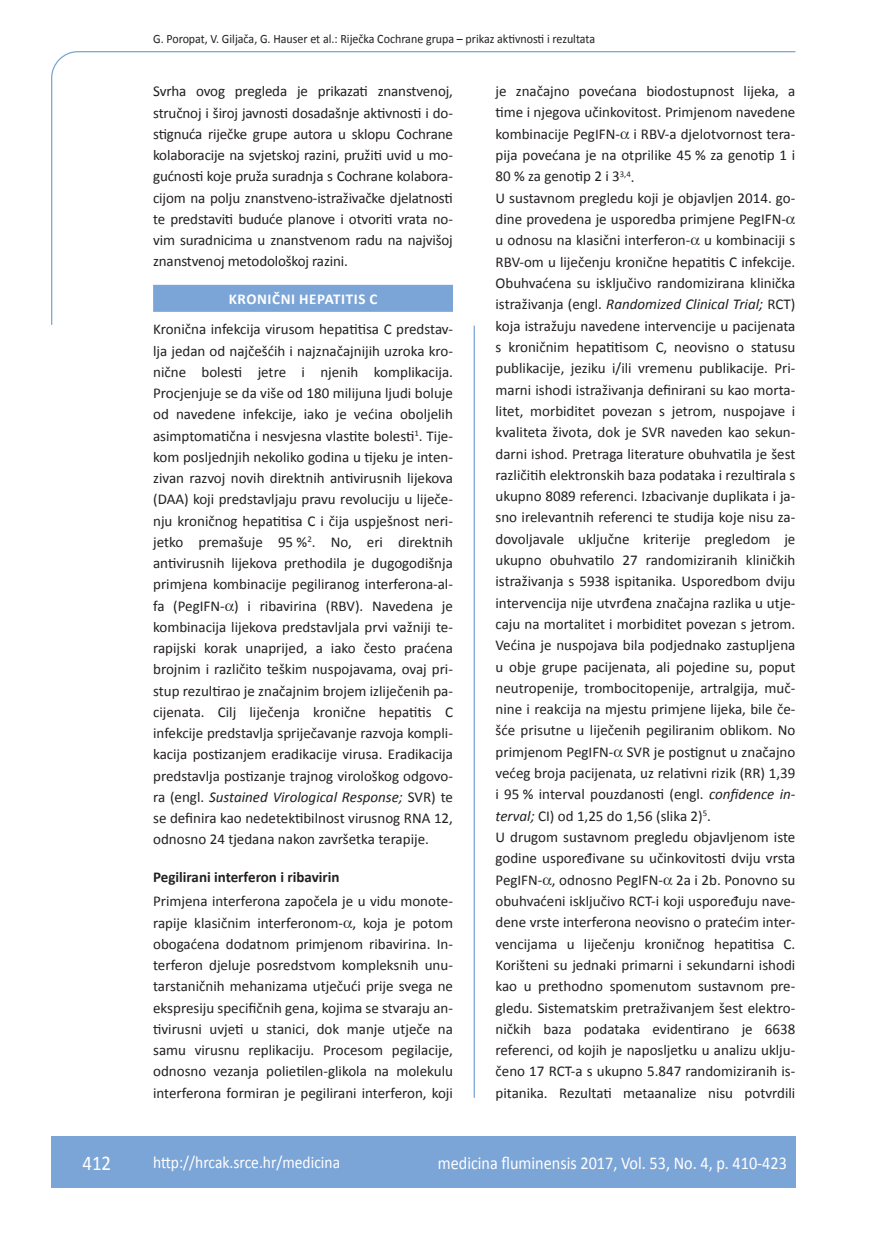
<style>
.page{position:relative;width:872px;height:1234px;background:#fff}
.page>*{position:absolute;margin:0;border:0;box-sizing:border-box;transform-origin:0 0}
.t1{font:21px "Calibri";color:#fff;scale:.9 1}
.t2{font:18px "Calibri";color:#fff;scale:.9 1}
.t3{font:17.25px "Calibri";color:#fff;scale:.9 1}
.t4{font:15px/21.3px "Calibri";color:#231f20;text-align:justify}
.t5{font:700 15px "Calibri";color:#231f20}
.t6{font:700 15px "Calibri";letter-spacing:.04em;color:#fff}
.t7{font:12.75px "Calibri";color:#231f20;scale:.94 1}
.s1{font-style:italic}
</style>
<div class="page">
<svg style="left:51px;top:51px;width:745px;height:274px"></svg>
<hr style="left:473px;top:325px;width:2px;height:772px;background:#7ca5d7">
<div style="left:51px;top:1135px;width:744px;height:51px;background:#7ca5d7"></div>
<div style="left:153px;top:285px;width:300px;height:27px;background:#7ca5d7"></div>
<svg style="left:620px;top:131px;width:9px;height:8px"></svg>
<svg style="left:786px;top:216px;width:9px;height:8px"></svg>
<svg style="left:691px;top:238px;width:8px;height:7px"></svg>
<p class="t7" style="left:153px;top:30px;width:472px">G. Poropat, V. Giljača, G. Hauser et al.: Riječka Cochrane grupa – prikaz aktivnosti i rezultata</p>
<p class="t4" style="left:153px;top:80px;width:301px">Svrha ovog pregleda je prikazati znanstvenoj, stručnoj i široj javnosti dosadašnje aktivnosti i do&shy;stignuća riječke grupe autora u sklopu Cochrane kolaboracije na svjetskoj razini, pružiti uvid u mo&shy;gućnosti koje pruža suradnja s Cochrane kolabora&shy;cijom na polju znanstveno-istraživačke djelatnosti te predstaviti buduće planove i otvoriti vrata no&shy;vim suradnicima u znanstvenom radu na najvišoj znanstvenoj metodološkoj razini.</p>
<p class="t6" style="left:229px;top:289px;width:150px">KRONIČNI HEPATITIS C</p>
<p class="t4" style="left:153px;top:318px;width:301px">Kronična infekcija virusom hepatitisa C predstav&shy;lja jedan od najčešćih i najznačajnijih uzroka kro&shy;nične bolesti jetre i njenih komplikacija.<br>Procjenjuje se da više od 180 milijuna ljudi boluje od navedene infekcije, iako je većina oboljelih asimptomatična i nesvjesna vlastite bolesti<sup>1</sup>. Tije&shy;kom posljednjih nekoliko godina u tijeku je inten&shy;zivan razvoj novih direktnih antivirusnih lijekova (DAA) koji predstavljaju pravu revoluciju u liječe&shy;nju kroničnog hepatitisa C i čija uspješnost neri&shy;jetko premašuje 95 %<sup>2</sup>. No, eri direktnih antivirusnih lijekova prethodila je dugogodišnja primjena kombinacije pegiliranog interferona-al&shy;fa (PegIFN- ) i ribavirina (RBV). Navedena je kombinacija lijekova predstavljala prvi važniji te&shy;rapijski korak unaprijed, a iako često praćena brojnim i različito teškim nuspojavama, ovaj pri&shy;stup rezultirao je značajnim brojem izliječenih pa&shy;cijenata. Cilj liječenja kronične hepatitis C infekcije predstavlja spriječavanje razvoja kompli&shy;kacija postizanjem eradikacije virusa. Eradikacija predstavlja postizanje trajnog virološkog odgovo&shy;ra (engl. <span class="s1">Sustained Virological Response;</span> SVR) te se definira kao nedetektibilnost virusnog RNA 12, odnosno 24 tjedana nakon završetka terapije.</p>
<p class="t5" style="left:153px;top:868px;width:188px">Pegilirani interferon i ribavirin</p>
<p class="t4" style="left:153px;top:889px;width:301px">Primjena interferona započela je u vidu monote&shy;rapije klasičnim interferonom- , koja je potom obogaćena dodatnom primjenom ribavirina. In&shy;terferon djeluje posredstvom kompleksnih unu&shy;tarstaničnih mehanizama utječući prije svega ne ekspresiju specifičnih gena, kojima se stvaraju an&shy;tivirusni uvjeti u stanici, dok manje utječe na samu virusnu replikaciju. Procesom pegilacije, odnosno vezanja polietilen-glikola na molekulu interferona formiran je pegilirani interferon, koji</p>
<p class="t4" style="left:495px;top:80px;width:301px;text-align:left">je značajno povećana biodostupnost lijeka, a time i njegova učinkovitost. Primjenom navedene kombinacije PegIFN- i RBV-a djelotvornost tera&shy;pija povećana je na otprilike 45 % za genotip 1 i 80 % za genotip 2 i 3<sup>3,4</sup>.<br>U sustavnom pregledu koji je objavljen 2014. go&shy;dine provedena je usporedba primjene PegIFN&shy;u odnosu na klasični interferon- u kombinaciji s RBV-om u liječenju kronične hepatitis C infekcije.<br>Obuhvaćena su isključivo randomizirana klinička istraživanja (engl. <span class="s1">Randomized Clinical Trial;</span> RCT) koja istražuju navedene intervencije u pacijenata s kroničnim hepatitisom C, neovisno o statusu publikacije, jeziku i/ili vremenu publikacije. Pri&shy;marni ishodi istraživanja definirani su kao morta&shy;litet, morbiditet povezan s jetrom, nuspojave i kvaliteta života, dok je SVR naveden kao sekun&shy;darni ishod. Pretraga literature obuhvatila je šest različitih elektronskih baza podataka i rezultirala s ukupno 8089 referenci. Izbacivanje duplikata i ja&shy;sno irelevantnih referenci te studija koje nisu za&shy;dovoljavale uključne kriterije pregledom je ukupno obuhvatilo 27 randomiziranih kliničkih istraživanja s 5938 ispitanika. Usporedbom dviju intervencija nije utvrđena značajna razlika u utje&shy;caju na mortalitet i morbiditet povezan s jetrom.<br>Većina je nuspojava bila podjednako zastupljena u obje grupe pacijenata, ali pojedine su, poput neutropenije, trombocitopenije, artralgija, muč&shy;nine i reakcija na mjestu primjene lijeka, bile če&shy;šće prisutne u liječenih pegiliranim oblikom. No primjenom PegIFN- SVR je postignut u značajno većeg broja pacijenata, uz relativni rizik (RR) 1,39 i 95 % interval pouzdanosti (engl. <span class="s1">confidence in&shy;terval;</span> CI) od 1,25 do 1,56 (slika 2)<sup>5</sup>.<br>U drugom sustavnom pregledu objavljenom iste godine uspoređivane su učinkovitosti dviju vrsta PegIFN- , odnosno PegIFN- 2a i 2b. Ponovno su obuhvaćeni isključivo RCT-i koji uspoređuju nave&shy;dene vrste interferona neovisno o pratećim inter&shy;vencijama u liječenju kroničnog hepatitisa C.<br>Korišteni su jednaki primarni i sekundarni ishodi kao u prethodno spomenutom sustavnom pre&shy;gledu. Sistematskim pretraživanjem šest elektro&shy;ničkih baza podataka evidentirano je 6638 referenci, od kojih je naposljetku u analizu uklju&shy;čeno 17 RCT-a s ukupno 5.847 randomiziranih is&shy;pitanika. Rezultati metaanalize nisu potvrdili</p>
<h1 class="t1" style="left:82px;top:1149px;width:33px">412</h1>
<p class="t3" style="left:153px;top:1150px;width:209px">http://hrcak.srce.hr/medicina</p>
<p class="t2" style="left:438px;top:1151px;width:389px">medicina fluminensis 2017, Vol. 53, No. 4, p. 410-423</p>
</div>
